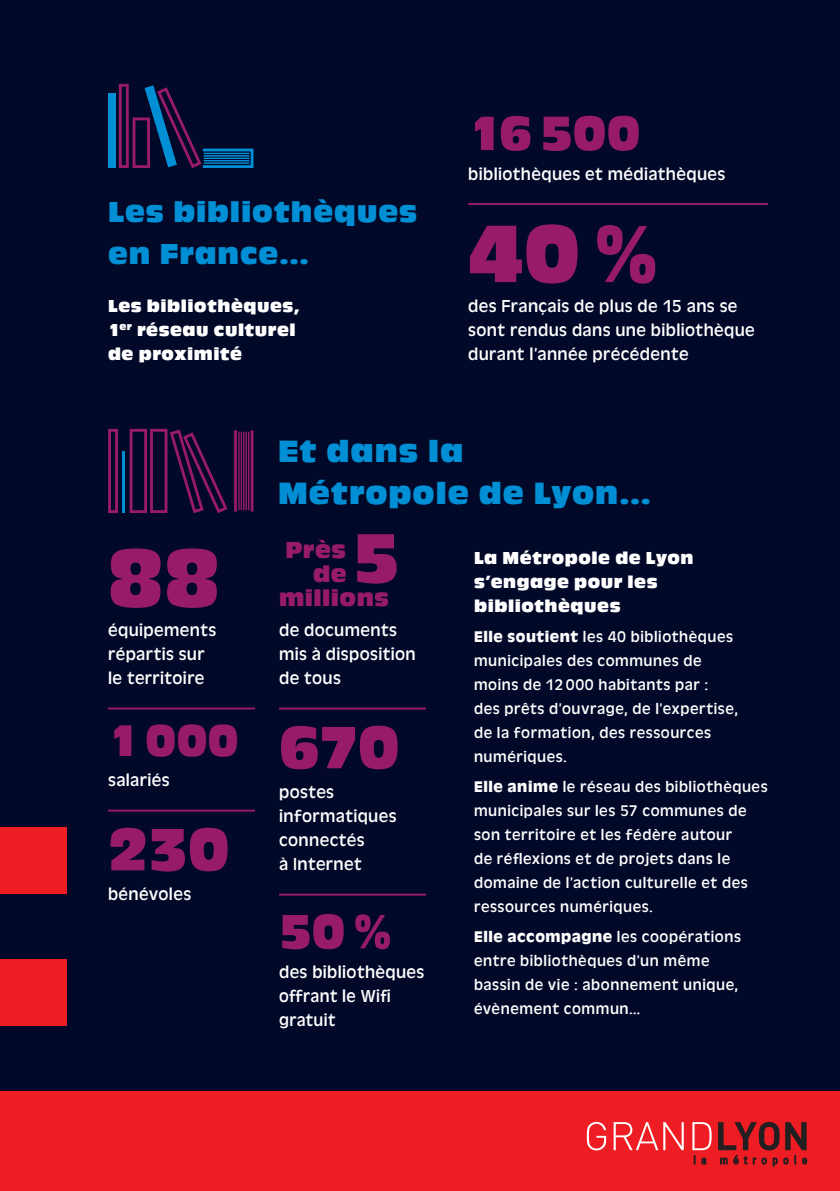
<style>
.page{position:relative;width:840px;height:1191px;background:#fff}
.page>*{position:absolute;margin:0;border:0;box-sizing:border-box;transform-origin:0 0}
.t1{font:84px "Antique Oli Com";color:#971b6a}
.t2{font:72px "Antique Oli Com";color:#971b6a}
.t3{font:62px "Antique Oli Com";letter-spacing:-.01em;color:#971b6a}
.t4{font:50px "Antique Oli Com";letter-spacing:.005em;color:#971b6a}
.t5{font:46px "Antique Oli Com";color:#971b6a}
.t6{font:32px/42px "Antique Oli Com";letter-spacing:.03em;color:#008fd5}
.t7{font:30px/42px "Antique Oli Com";letter-spacing:.03em;color:#008fd5}
.t8{font:24px/24px "Antique Oli Com";letter-spacing:.02em;color:#971b6a;text-align:right}
.t9{font:18px/24px "Antique Oli";letter-spacing:.02em;color:#fff}
.t10{font:18px/24px "Antique Oli Com";letter-spacing:.03em;color:#fff}
.t11{font:16px/24px "Antique Oli";letter-spacing:.035em;color:#fff}
.s1{font-weight:700}
</style>
<div class="page">
<div style="left:0;top:0;width:839px;height:1191px;background:#010828"></div>
<hr style="left:468px;top:203px;width:299px;height:2px;background:#971b6a">
<hr style="left:279px;top:707px;width:147px;height:2px;background:#971b6a">
<hr style="left:279px;top:893px;width:147px;height:2px;background:#971b6a">
<hr style="left:108px;top:707px;width:147px;height:2px;background:#971b6a">
<hr style="left:108px;top:809px;width:147px;height:2px;background:#971b6a">
<div style="left:132px;top:117px;width:18px;height:51px;border:3px solid #971b6a"></div>
<div style="left:108px;top:94px;width:8px;height:74px;background:#008fd5"></div>
<svg style="left:144px;top:85px;width:57px;height:83px"></svg>
<div style="left:119px;top:84px;width:10px;height:84px;border:3px solid #971b6a"></div>
<div style="left:201px;top:149px;width:52px;height:19px;border:3px solid #008fd5"></div>
<hr style="left:204px;top:155px;width:45px;height:2px;background:#008fd5">
<hr style="left:204px;top:153px;width:45px;height:1px;background:#008fd5">
<hr style="left:204px;top:158px;width:45px;height:1px;background:#008fd5">
<hr style="left:204px;top:162px;width:45px;height:2px;background:#008fd5">
<hr style="left:204px;top:160px;width:45px;height:1px;background:#008fd5">
<svg style="left:169px;top:429px;width:59px;height:84px"></svg>
<div style="left:108px;top:429px;width:10px;height:84px;border:3px solid #971b6a"></div>
<hr style="left:122px;top:451px;width:3px;height:62px;background:#008fd5">
<div style="left:130px;top:429px;width:17px;height:84px;border:3px solid #971b6a"></div>
<div style="left:150px;top:429px;width:17px;height:84px;border:3px solid #971b6a"></div>
<hr style="left:250px;top:430px;width:3px;height:81px;background:#971b6a">
<hr style="left:234px;top:430px;width:3px;height:81px;background:#971b6a">
<hr style="left:240px;top:432px;width:2px;height:78px;background:#971b6a">
<hr style="left:238px;top:432px;width:1px;height:78px;background:#971b6a">
<hr style="left:243px;top:432px;width:1px;height:78px;background:#971b6a">
<hr style="left:248px;top:432px;width:1px;height:78px;background:#971b6a">
<hr style="left:245px;top:432px;width:2px;height:78px;background:#971b6a">
<div style="left:0;top:1091px;width:839px;height:100px;background:#ee1d23"></div>
<svg style="left:586px;top:1121px;width:19px;height:29px"></svg>
<svg style="left:613px;top:1122px;width:70px;height:28px"></svg>
<svg style="left:692px;top:1122px;width:19px;height:42px"></svg>
<svg style="left:718px;top:1121px;width:88px;height:45px"></svg>
<div style="left:0;top:827px;width:66px;height:66px;background:#ee1d23"></div>
<div style="left:0;top:959px;width:66px;height:66px;background:#ee1d23"></div>
<h3 class="t7" style="left:108px;top:191px;width:310px">Les bibliothèques en France…</h3>
<p class="t10" style="left:108px;top:294px;width:193px">Les bibliothèques,<br>1<sup>er</sup> réseau culturel de proximité</p>
<h3 class="t4" style="left:468px;top:105px;width:173px">16 500</h3>
<p class="t9" style="left:468px;top:162px;width:258px">bibliothèques et médiathèques</p>
<h1 class="t1" style="left:468px;top:207px;width:192px">40%</h1>
<p class="t9" style="left:468px;top:294px;width:288px">des Français de plus de 15 ans se sont rendus dans une bibliothèque durant l’année précédente</p>
<h1 class="t1" style="left:108px;top:531px;width:113px">88</h1>
<p class="t9" style="left:108px;top:618px;width:110px">équipements répartis sur le territoire</p>
<h3 class="t5" style="left:108px;top:715px;width:132px">1 000</h3>
<p class="t9" style="left:108px;top:768px;width:63px">salariés</p>
<h3 class="t3" style="left:108px;top:815px;width:122px">230</h3>
<p class="t9" style="left:108px;top:882px;width:84px">bénévoles</p>
<h3 class="t6" style="left:278px;top:431px;width:374px">Et dans la<br>Métropole de Lyon…</h3>
<h3 class="t8" style="left:285px;top:538px;width:63px">Près de</h3>
<h2 class="t2" style="left:352px;top:518px;width:49px">5</h2>
<h3 class="t8" style="left:279px;top:586px;width:111px">millions</h3>
<p class="t9" style="left:279px;top:618px;width:138px">de documents mis à disposition de tous</p>
<p class="t10" style="left:474px;top:546px;width:221px">La Métropole de Lyon s’engage pour les bibliothèques</p>
<p class="t11" style="left:474px;top:625px;width:265px"><span class="s1">Elle soutient</span> les 40 bibliothèques municipales des communes de moins de 12 000 habitants par :<br>des prêts d’ouvrage, de l’expertise, de la formation, des ressources numériques.</p>
<p class="t11" style="left:474px;top:775px;width:295px"><span class="s1">Elle anime</span> le réseau des bibliothèques municipales sur les 57 communes de son territoire et les fédère autour<br>de réflexions et de projets dans le domaine de l’action culturelle et des ressources numériques.</p>
<p class="t11" style="left:474px;top:925px;width:268px"><span class="s1">Elle accompagne</span> les coopérations entre bibliothèques d’un même bassin de vie : abonnement unique, évènement commun…</p>
<h3 class="t3" style="left:279px;top:713px;width:121px">670</h3>
<p class="t9" style="left:279px;top:780px;width:119px">postes informatiques connectés<br>à Internet</p>
<h3 class="t4" style="left:279px;top:903px;width:114px">50%</h3>
<p class="t9" style="left:279px;top:960px;width:147px">des bibliothèques offrant le Wifi gratuit</p>
</div>
